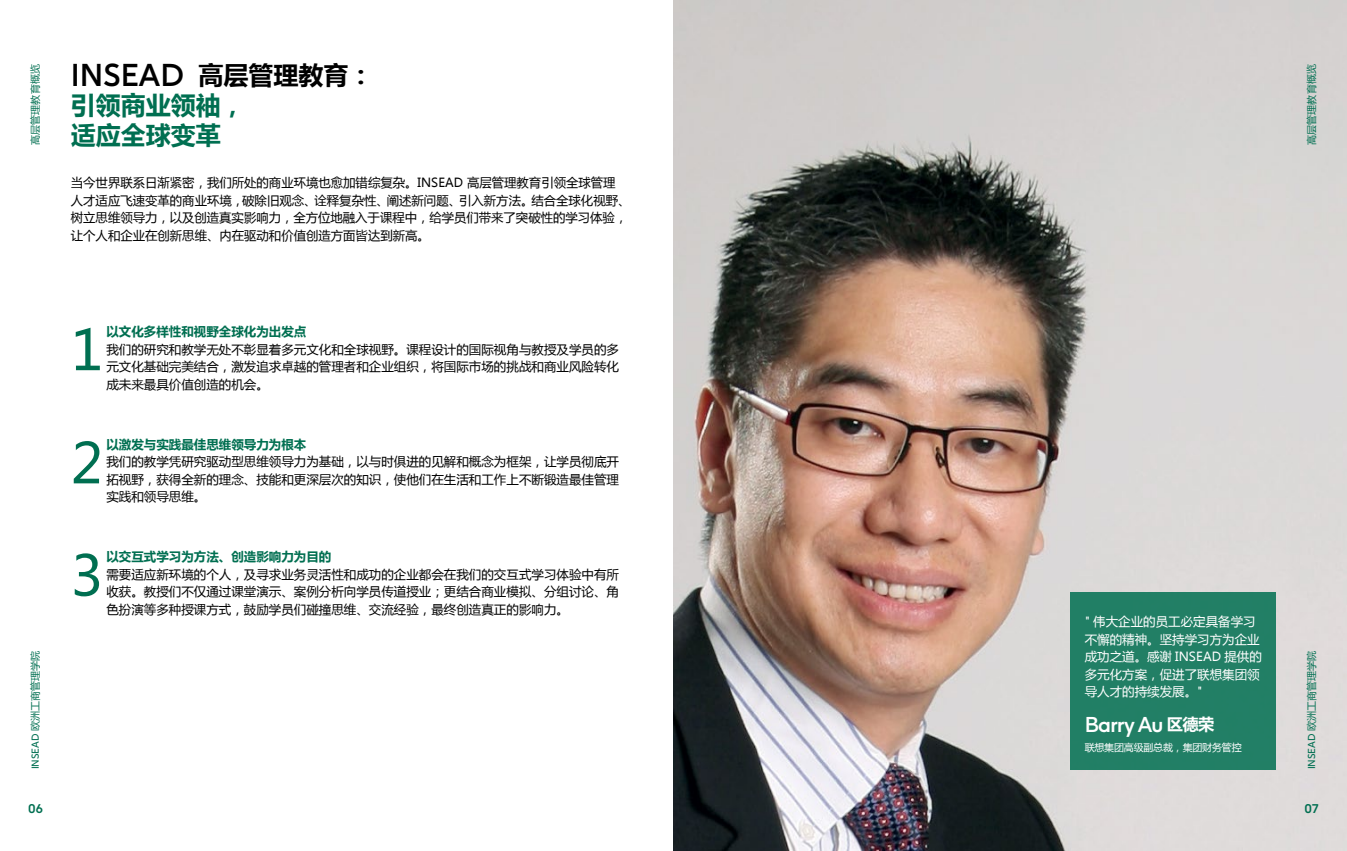
<style>
.page{position:relative;width:1347px;height:851px;background:#fff}
.page>*{position:absolute;margin:0;border:0;box-sizing:border-box;transform-origin:0 0}
.t1{font:55px/112.6px "Microsoft Ya Hei";color:#006f51;text-align:justify}
.t2{font:700 31.25px "F37 Jan";color:#000}
.t3{font:700 25px/30px "Microsoft Ya Hei";color:#006f51}
.t4{font:700 25px "Microsoft Ya Hei";color:#000}
.t5{font:700 21.25px "F37 Jan";letter-spacing:-.03em;color:#fff}
.t6{font:12.5px/17.5px "Microsoft Ya Hei";color:#000;text-align:justify}
.t7{font:12.5px/17.5px "Microsoft Ya Hei";color:#fff}
.t8{font:700 12.5px "Microsoft Ya Hei";color:#006f51}
.t9{font:700 12.5px "F37 Jan";color:#006f51}
.t10{font:10px "Microsoft Ya Hei";color:#006f51}
.t11{font:10px "Microsoft Ya Hei";letter-spacing:-.02em;color:#fff}
.s1{font-family:"F37 Jan"}
.s2{font-family:"Microsoft Ya Hei";font-size:16.25px}
</style>
<div class="page">
<img style="left:673px;top:0;width:673px;height:850px">
<div style="left:1070px;top:592px;width:206px;height:177px;background:#227f65"></div>
<h3 class="t4" style="left:199px;top:57px;width:177px">高层管理教育：</h3>
<h3 class="t3" style="left:71px;top:89px;width:176px">引领商业领袖，适应全球变革</h3>
<p class="t6" style="left:71px;top:174px;width:561px;text-align:left">当今世界联系日渐紧密，我们所处的商业环境也愈加错综复杂。INSEAD 高层管理教育引领全球管理人才适应飞速变革的商业环境，破除旧观念、诠释复杂性、阐述新问题、引入新方法。结合全球化视野、树立思维领导力，以及创造真实影响力，全方位地融入于课程中，给学员们带来了突破性的学习体验，让个人和企业在创新思维、内在驱动和价值创造方面皆达到新高。</p>
<h2 class="t2" style="left:71px;top:55px;width:115px">INSEAD</h2>
<p class="t10" style="left:29px;top:144px;width:81px;rotate:-90deg">高层管理教育概览</p>
<p class="t10" style="left:1304px;top:144px;width:81px;rotate:-90deg">高层管理教育概览</p>
<p class="t10" style="left:29px;top:769px;width:120px;rotate:-90deg"><span class="s1">INSEAD</span> 欧洲工商管理学院</p>
<p class="t9" style="left:28px;top:800px;width:16px">06</p>
<p class="t8" style="left:106px;top:323px;width:201px">以文化多样性和视野全球化为出发点</p>
<p class="t6" style="left:106px;top:340px;width:514px">我们的研究和教学无处不彰显着多元文化和全球视野。课程设计的国际视角与教授及学员的多元文化基础完美结合，激发追求卓越的管理者和企业组织，将国际市场的挑战和商业风险转化成未来最具价值创造的机会。</p>
<h1 class="t1" style="left:71px;top:292px;width:34px">1<br>2<br>3</h1>
<p class="t8" style="left:106px;top:435px;width:201px">以激发与实践最佳思维领导力为根本</p>
<p class="t6" style="left:106px;top:452px;width:514px">我们的教学凭研究驱动型思维领导力为基础，以与时俱进的见解和概念为框架，让学员彻底开拓视野，获得全新的理念、技能和更深层次的知识，使他们在生活和工作上不断锻造最佳管理实践和领导思维。</p>
<p class="t8" style="left:106px;top:548px;width:226px">以交互式学习为方法、创造影响力为目的</p>
<p class="t6" style="left:106px;top:565px;width:514px">需要适应新环境的个人，及寻求业务灵活性和成功的企业都会在我们的交互式学习体验中有所收获。教授们不仅通过课堂演示、案例分析向学员传道授业；更结合商业模拟、分组讨论、角色扮演等多种授课方式，鼓励学员们碰撞思维、交流经验，最终创造真正的影响力。</p>
<p class="t7" style="left:1084px;top:612px;width:179px">" 伟大企业的员工必定具备学习不懈的精神。坚持学习方为企业成功之道。感谢 INSEAD 提供的多元化方案，促进了联想集团领导人才的持续发展。"</p>
<h3 class="t5" style="left:1084px;top:710px;width:131px">Barry Au <span class="s2">区德荣</span></h3>
<p class="t11" style="left:1084px;top:740px;width:158px">联想集团高级副总裁，集团财务管控</p>
<p class="t10" style="left:1304px;top:769px;width:120px;rotate:-90deg"><span class="s1">INSEAD</span> 欧洲工商管理学院</p>
<p class="t9" style="left:1304px;top:800px;width:15px">07</p>
</div>
